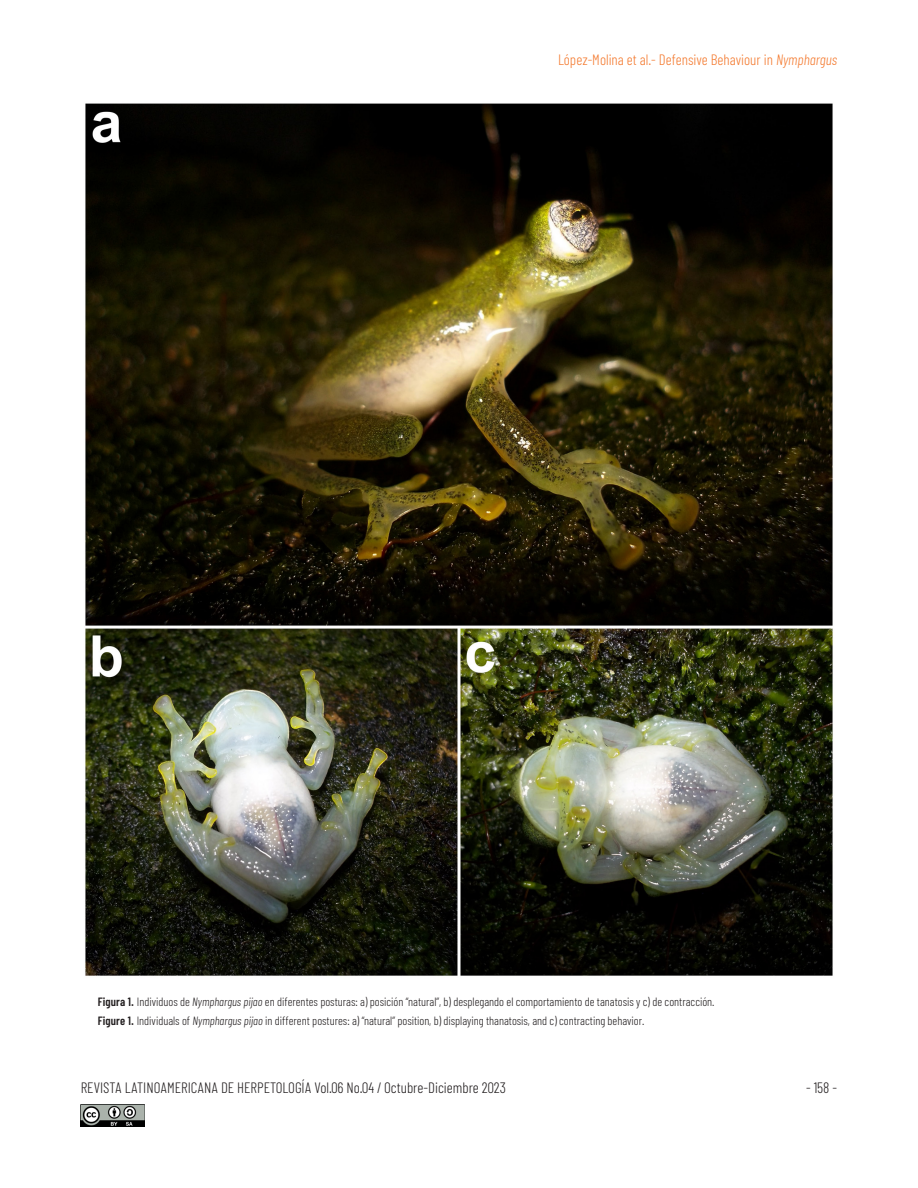
<style>
.page{position:relative;width:918px;height:1188px;background:#fff}
.page>*{position:absolute;margin:0;border:0;box-sizing:border-box;transform-origin:0 0}
.t1{font:300 15px "Barlow Condensed";color:#231f20}
.t2{font:300 15px "Barlow Condensed";color:#f47b31}
._02-txt_pie_de_Foto{font:300 12px "Barlow Condensed";color:#231f20}
.s1{font-style:italic}
.s2{font-weight:600}
</style>
<div class="page">
<img style="left:81px;top:1104px;width:64px;height:23px">
<img style="left:85px;top:103px;width:748px;height:873px">
<p class="t2" style="left:558px;top:50px;width:281px">López-Molina et al.- Defensive Behaviour in <span class="s1">Nymphargus</span></p>
<p class="_02-txt_pie_de_Foto" style="left:98px;top:995px;width:618px"><span class="s2">Figura 1.</span> Individuos de <span class="s1">Nymphargus pijao</span> en diferentes posturas: a) posición “natural”, b) desplegando el comportamiento de tanatosis y c) de contracción.</p>
<p class="_02-txt_pie_de_Foto" style="left:98px;top:1013px;width:548px"><span class="s2">Figure 1.</span> Individuals of <span class="s1">Nymphargus pijao</span> in different postures: a) “natural” position, b) displaying thanatosis, and c) contracting behavior.</p>
<p class="t1" style="left:81px;top:1079px;width:427px">REVISTA LATINOAMERICANA DE HERPETOLOGÍA Vol.06 No.04 / Octubre-Diciembre 2023</p>
<p class="t1" style="left:806px;top:1079px;width:33px">- 158 -</p>
</div>
